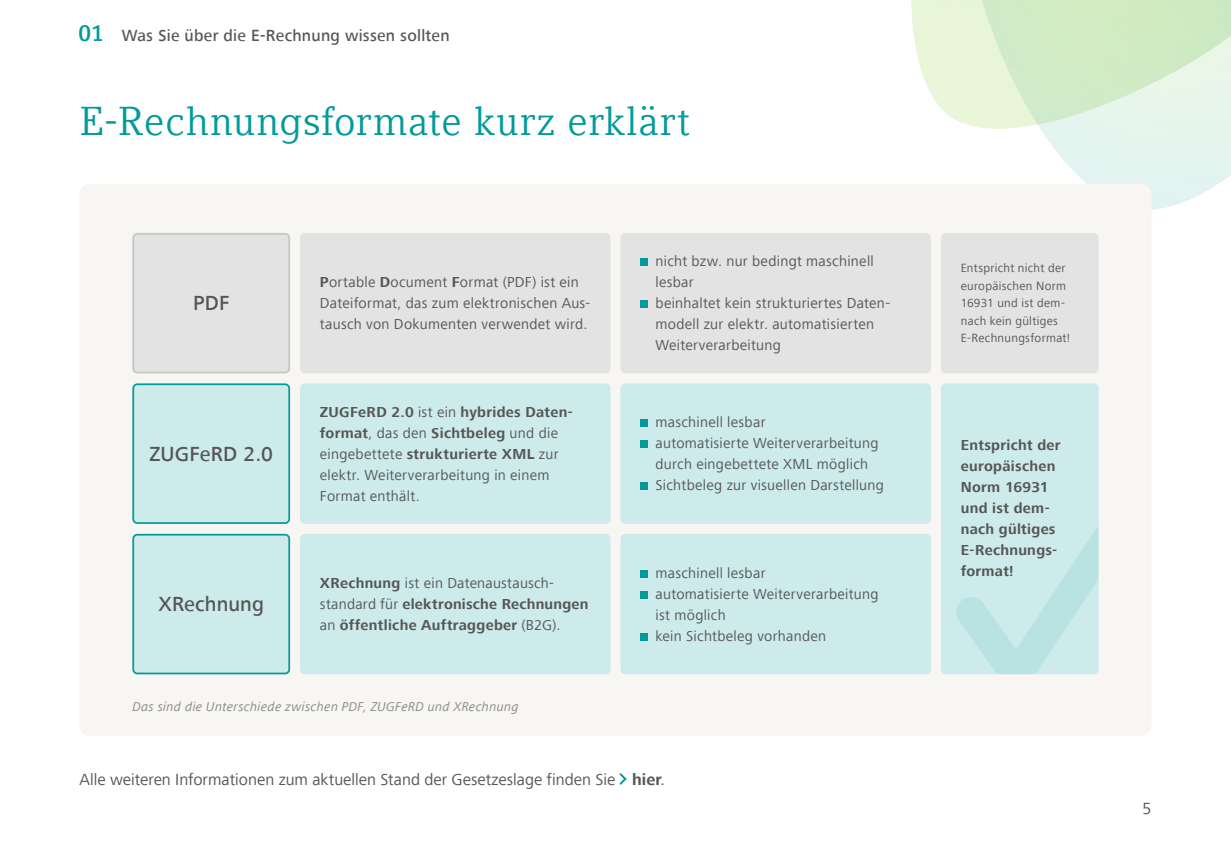
<style>
.page{position:relative;width:1231px;height:854px;background:#fff}
.page>*{position:absolute;margin:0;border:0;box-sizing:border-box;transform-origin:0 0}
.t1{font:40.25px "Compatil DATEV";letter-spacing:.015em;color:#039a9a}
.t2{font:700 22.75px "Compatil DATEV";color:#039a9a}
.t3{font:500 21px "Frutiger Next Com";letter-spacing:.005em;color:#565656}
.t4{font:16.62px "Frutiger Next Com";letter-spacing:.005em;color:#565656}
.t5{font:500 16.62px "Frutiger Next Com";letter-spacing:.015em;color:#565656}
.t6{font:14.88px/21px "Frutiger Next Com";letter-spacing:.02em;color:#565656}
.t7{font:700 14.88px/21px "Frutiger Next Com";letter-spacing:.02em;color:#565656}
.t8{font:italic 13.12px "Frutiger Next Com";letter-spacing:.025em;color:#868786}
.t9{font:12.25px/17.5px "Frutiger Next Com";letter-spacing:.025em;color:#565656}
.s1{font-weight:700}
.s2{font-weight:400}
</style>
<div class="page">
<svg style="left:911px;top:0;width:70px;height:128px"></svg>
<svg style="left:981px;top:0;width:249px;height:210px;background:#dff1db"></svg>
<div style="left:79px;top:184px;width:1072px;height:551px;background:#f8f6f3;border-radius:10px"></div>
<svg style="left:619px;top:773px;width:8px;height:12px"></svg>
<div style="left:133px;top:234px;width:156px;height:138px;background:#e3e3e4;border-radius:4px"></div>
<div style="left:132px;top:233px;width:158px;height:140px;border:2px solid #c5c6c6;border-radius:4px"></div>
<div style="left:940px;top:233px;width:158px;height:140px;background:#e3e3e4;border-radius:5px"></div>
<div style="left:133px;top:384px;width:156px;height:139px;background:#cdebeb;border-radius:4px"></div>
<div style="left:132px;top:383px;width:158px;height:140px;border:2px solid #039a9a;border-radius:4px"></div>
<div style="left:940px;top:383px;width:158px;height:291px;background:#cdebeb;border-radius:5px"></div>
<svg style="left:956px;top:527px;width:142px;height:147px"></svg>
<div style="left:133px;top:534px;width:156px;height:139px;background:#cdebeb;border-radius:4px"></div>
<div style="left:132px;top:533px;width:158px;height:141px;border:2px solid #039a9a;border-radius:4px"></div>
<div style="left:300px;top:233px;width:310px;height:140px;background:#e3e3e4;border-radius:5px"></div>
<div style="left:300px;top:383px;width:310px;height:140px;background:#cdebeb;border-radius:5px"></div>
<div style="left:300px;top:533px;width:310px;height:141px;background:#cdebeb;border-radius:5px"></div>
<div style="left:620px;top:233px;width:310px;height:140px;background:#e3e3e4;border-radius:5px"></div>
<div style="left:620px;top:383px;width:310px;height:140px;background:#cdebeb;border-radius:5px"></div>
<div style="left:620px;top:533px;width:310px;height:141px;background:#cdebeb;border-radius:5px"></div>
<div style="left:640px;top:258px;width:7px;height:8px;background:#039a9a"></div>
<div style="left:640px;top:300px;width:7px;height:8px;background:#039a9a"></div>
<div style="left:640px;top:419px;width:7px;height:8px;background:#039a9a"></div>
<div style="left:640px;top:440px;width:7px;height:8px;background:#039a9a"></div>
<div style="left:640px;top:482px;width:7px;height:8px;background:#039a9a"></div>
<div style="left:640px;top:570px;width:7px;height:7px;background:#039a9a"></div>
<div style="left:640px;top:591px;width:7px;height:7px;background:#039a9a"></div>
<div style="left:640px;top:633px;width:7px;height:7px;background:#039a9a"></div>
<h2 class="t2" style="left:79px;top:24px;width:27px">01</h2>
<p class="t5" style="left:122px;top:28px;width:329px">Was Sie über die E-Rechnung wissen sollten</p>
<h1 class="t1" style="left:79px;top:106px;width:612px">E-Rechnungsformate kurz erklärt</h1>
<h3 class="t3" style="left:193px;top:295px;width:38px">PDF</h3>
<h3 class="t3" style="left:149px;top:445px;width:125px">ZUGFeRD 2.0</h3>
<h3 class="t3" style="left:158px;top:595px;width:107px">XRechnung</h3>
<p class="t6" style="left:320px;top:272px;width:272px"><span class="s1">P</span>ortable <span class="s1">D</span>ocument <span class="s1">F</span>ormat (PDF) ist ein<br>Dateiformat, das zum elektronischen Aus&shy;tausch von Dokumenten verwendet wird.</p>
<p class="t6" style="left:655px;top:251px;width:236px">nicht bzw. nur bedingt maschinell lesbar<br>beinhaltet kein strukturiertes Daten&shy;modell zur elektr. automatisierten<br>Weiterverarbeitung</p>
<p class="t6" style="left:320px;top:401px;width:254px"><span class="s1">ZUGFeRD 2.0</span> ist ein <span class="s1">hybrides Daten&shy;format</span>, das den <span class="s1">Sichtbeleg</span> und die eingebettete <span class="s1">strukturierte XML</span> zur elektr. Weiterverarbeitung in einem<br>Format enthält.</p>
<p class="t6" style="left:655px;top:412px;width:230px">maschinell lesbar<br>automatisierte Weiterverarbeitung durch eingebettete XML möglich<br>Sichtbeleg zur visuellen Darstellung</p>
<p class="t7" style="left:320px;top:572px;width:270px">XRechnung <span class="s2">ist ein Datenaustausch&shy;standard für</span> elektronische Rechnungen <span class="s2">an</span> öffentliche Auftraggeber <span class="s2">(B2G).</span></p>
<p class="t6" style="left:655px;top:562px;width:225px">maschinell lesbar<br>automatisierte Weiterverarbeitung ist möglich<br>kein Sichtbeleg vorhanden</p>
<p class="t8" style="left:132px;top:701px;width:388px">Das sind die Unterschiede zwischen PDF, ZUGFeRD und XRechnung</p>
<p class="t4" style="left:79px;top:770px;width:587px">Alle weiteren Informationen zum aktuellen Stand der Gesetzeslage finden Sie <span class="s1">hier</span>.</p>
<p class="t9" style="left:960px;top:260px;width:111px">Entspricht nicht der europäischen Norm<br>16931 und ist dem&shy;nach kein gültiges<br>E-Rechnungsformat!</p>
<p class="t7" style="left:960px;top:434px;width:101px">Entspricht der europäischen<br>Norm 16931 und ist dem&shy;nach gültiges<br>E-Rechnungs&shy;format!</p>
<p class="t4" style="left:1142px;top:800px;width:11px">5</p>
</div>
